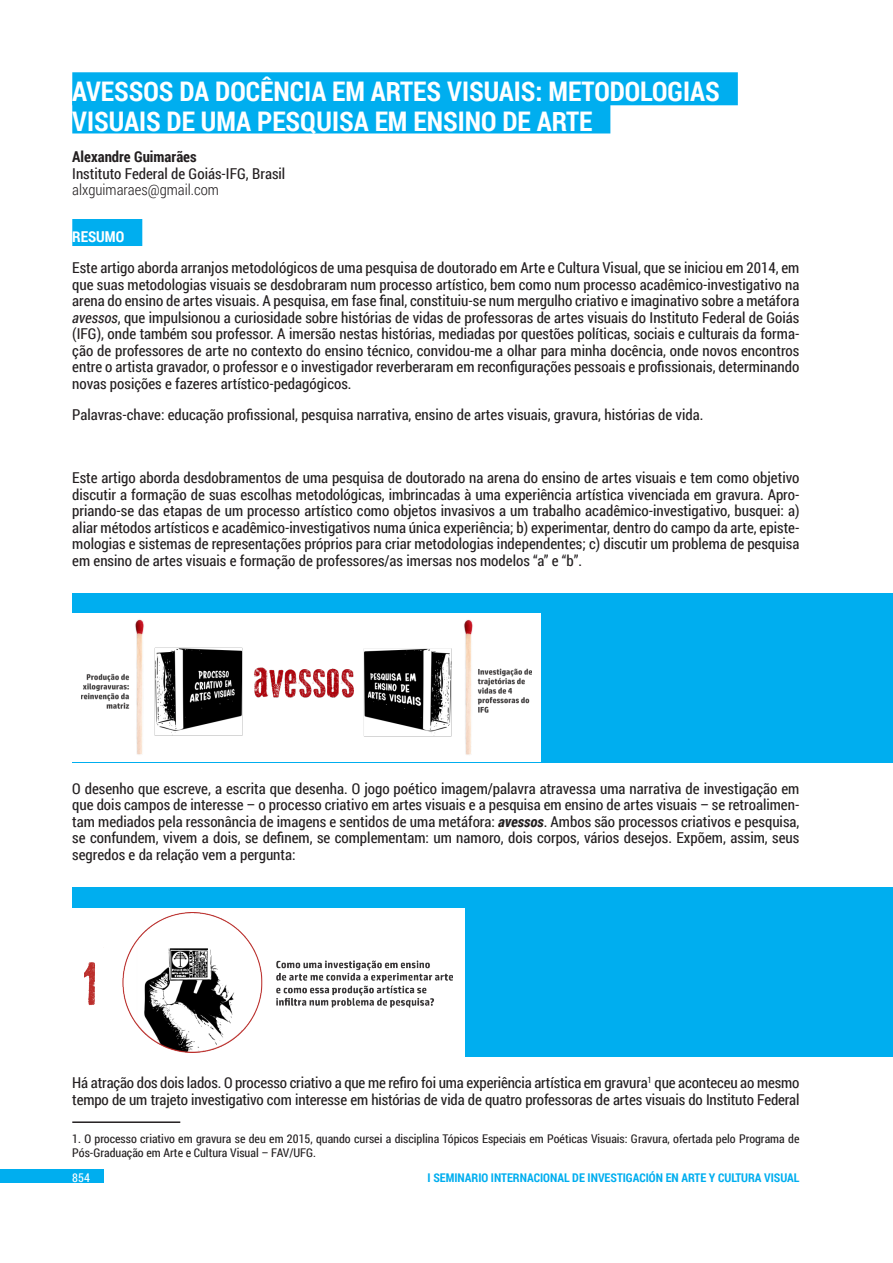
<style>
.page{position:relative;width:893px;height:1263px;background:#fff}
.page>*{position:absolute;margin:0;border:0;box-sizing:border-box;transform-origin:0 0}
.Título_CV{font:700 27px/29.7px "Roboto Condensed";color:#fff}
.Normal_CV{font:15px/16.5px "Roboto Condensed";letter-spacing:-.01em;color:#231f20;text-align:justify}
.Keywords_Normal_CV{font:15px "Roboto Condensed";color:#231f20}
.Universidad_Autor_a{font:15px "Roboto Condensed";color:#231f20}
.Mail_pos_Univ_Autor{font:300 15px "Roboto Condensed";color:#231f20}
.Nombre_Autor_a_Norma{font:700 15px "Roboto Condensed";color:#231f20}
.Sección_CV{font:700 15px "Roboto Condensed";color:#fff}
.Nota_pie_CV{font:12px/13.2px "Roboto Condensed";color:#231f20}
.t1{font:700 12px "Roboto Condensed";color:#00aeef}
.t2{font:12px "Roboto Condensed";color:#fff}
.s1{font-style:italic}
.s2{font-weight:700;font-style:italic}
</style>
<div class="page">
<div style="left:0;top:1169px;width:104px;height:14px;background:#00aeef"></div>
<div style="left:72px;top:593px;width:821px;height:169px;background:#00aeef"></div>
<div style="left:72px;top:888px;width:821px;height:169px;background:#00aeef"></div>
<div style="left:72px;top:72px;width:666px;height:33px;background:#00aeef"></div>
<div style="left:72px;top:100px;width:538px;height:33px;background:#00aeef"></div>
<div style="left:72px;top:219px;width:70px;height:27px;background:#00aeef"></div>
<div style="left:72px;top:613px;width:469px;height:149px;background:#fff"></div>
<img style="left:81px;top:619px;width:451px;height:136px">
<div style="left:72px;top:908px;width:392px;height:149px;background:#fff"></div>
<img style="left:84px;top:912px;width:369px;height:140px">
<hr style="left:72px;top:1121px;width:108px;height:2px;background:#231f20">
<p class="Título_CV" style="left:72px;top:75px;width:649px">AVESSOS DA DOCÊNCIA EM ARTES VISUAIS: METODOLOGIAS<br>VISUAIS DE UMA PESQUISA EM ENSINO DE ARTE</p>
<p class="Nombre_Autor_a_Norma" style="left:72px;top:146px;width:126px">Alexandre Guimarães</p>
<p class="Universidad_Autor_a" style="left:72px;top:163px;width:215px">Instituto Federal de Goiás-IFG, Brasil</p>
<p class="Mail_pos_Univ_Autor" style="left:72px;top:179px;width:148px">alxguimaraes@gmail.com</p>
<p class="Sección_CV" style="left:72px;top:226px;width:54px">RESUMO</p>
<p class="Normal_CV" style="left:72px;top:259px;width:729px">Este artigo aborda arranjos metodológicos de uma pesquisa de doutorado em Arte e Cultura Visual, que se iniciou em 2014, em que suas metodologias visuais se desdobraram num processo artístico, bem como num processo acadêmico-investigativo na arena do ensino de artes visuais. A pesquisa, em fase final, constituiu-se num mergulho criativo e imaginativo sobre a metáfora <span class="s1">avessos</span>, que impulsionou a curiosidade sobre histórias de vidas de professoras de artes visuais do Instituto Federal de Goiás (IFG), onde também sou professor. A imersão nestas histórias, mediadas por questões políticas, sociais e culturais da forma&shy;ção de professores de arte no contexto do ensino técnico, convidou-me a olhar para minha docência, onde novos encontros entre o artista gravador, o professor e o investigador reverberaram em reconfigurações pessoais e profissionais, determinando novas posições e fazeres artístico-pedagógicos.</p>
<p class="Keywords_Normal_CV" style="left:72px;top:404px;width:633px">Palavras-chave: educação profissional, pesquisa narrativa, ensino de artes visuais, gravura, histórias de vida.</p>
<p class="Normal_CV" style="left:72px;top:469px;width:729px">Este artigo aborda desdobramentos de uma pesquisa de doutorado na arena do ensino de artes visuais e tem como objetivo discutir a formação de suas escolhas metodológicas, imbrincadas à uma experiência artística vivenciada em gravura. Apro&shy;priando-se das etapas de um processo artístico como objetos invasivos a um trabalho acadêmico-investigativo, busquei: a) aliar métodos artísticos e acadêmico-investigativos numa única experiência; b) experimentar, dentro do campo da arte, episte&shy;mologias e sistemas de representações próprios para criar metodologias independentes; c) discutir um problema de pesquisa em ensino de artes visuais e formação de professores/as imersas nos modelos “a” e “b”.</p>
<p class="Normal_CV" style="left:72px;top:780px;width:729px">O desenho que escreve, a escrita que desenha. O jogo poético imagem/palavra atravessa uma narrativa de investigação em que dois campos de interesse – o processo criativo em artes visuais e a pesquisa em ensino de artes visuais – se retroalimen&shy;tam mediados pela ressonância de imagens e sentidos de uma metáfora: <span class="s2">avessos</span>. Ambos são processos criativos e pesquisa, se confundem, vivem a dois, se definem, se complementam: um namoro, dois corpos, vários desejos. Expõem, assim, seus segredos e da relação vem a pergunta:</p>
<p class="Normal_CV" style="left:72px;top:1074px;width:729px">Há atração dos dois lados. O processo criativo a que me refiro foi uma experiência artística em gravura<sup>1</sup> que aconteceu ao mesmo tempo de um trajeto investigativo com interesse em histórias de vida de quatro professoras de artes visuais do Instituto Federal</p>
<p class="Nota_pie_CV" style="left:72px;top:1132px;width:729px">1. O processo criativo em gravura se deu em 2015, quando cursei a disciplina Tópicos Especiais em Poéticas Visuais: Gravura, ofertada pelo Programa de<br>Pós-Graduação em Arte e Cultura Visual – FAV/UFG.</p>
<p class="t2" style="left:72px;top:1169px;width:19px">854</p>
<p class="t1" style="left:428px;top:1169px;width:373px">I SEMINARIO INTERNACIONAL DE INVESTIGACIÓN EN ARTE Y CULTURA VISUAL</p>
</div>
